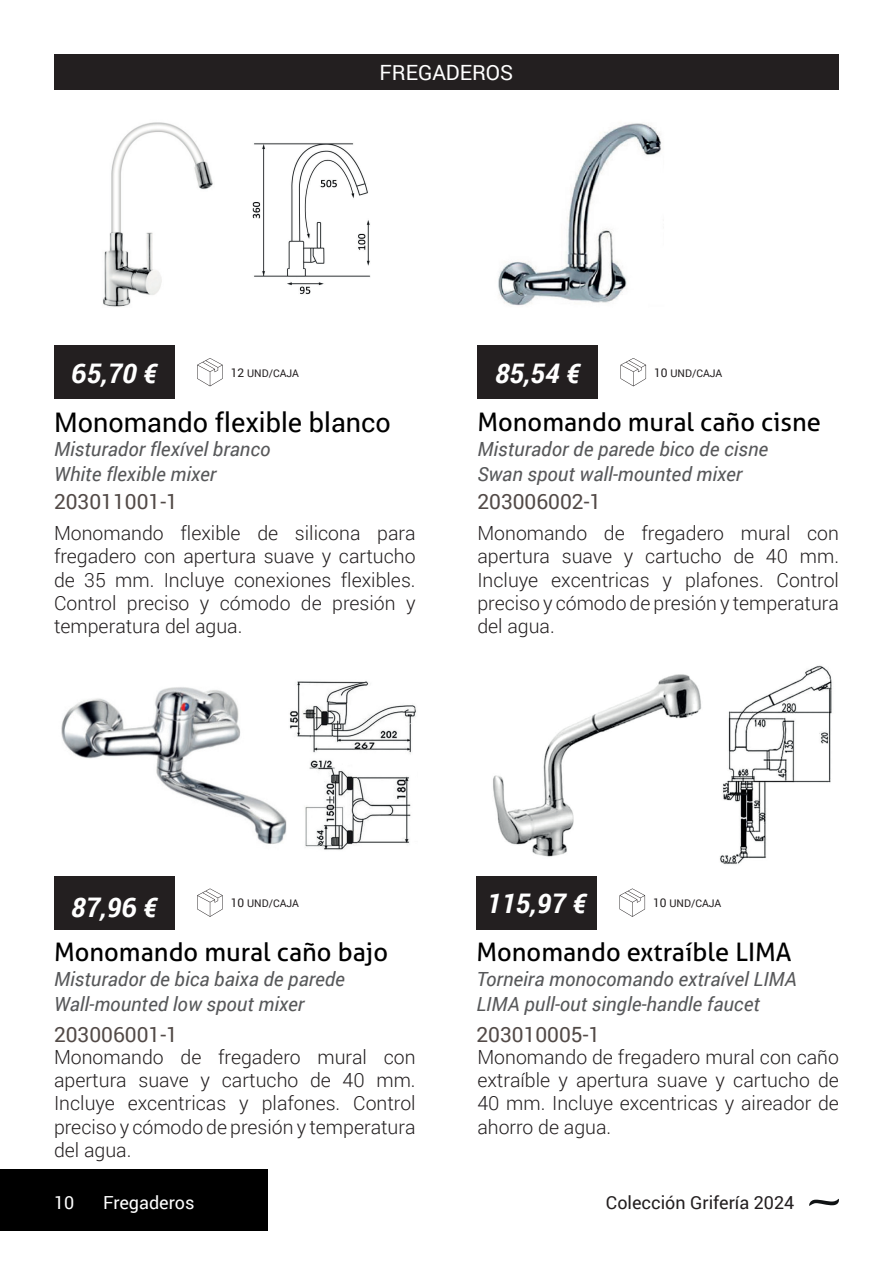
<style>
.page{position:relative;width:893px;height:1263px;background:#fff}
.page>*{position:absolute;margin:0;border:0;box-sizing:border-box;transform-origin:0 0}
.t1{font:italic 700 27px "Roboto";color:#fff}
.t2{font:27px "Roboto";color:#000}
.t3{font:25.5px "Aller";color:#000}
.t4{font:21px "Roboto";color:#524a47}
.t5{font:21px "Roboto";color:#fff}
.t6{font:300 19.5px/23.4px "Roboto";color:#231f20;text-align:justify}
.t7{font:italic 19.5px "Roboto";color:#57585a}
.t8{font:18px "Roboto";color:#231f20}
.t9{font:18px "Roboto";letter-spacing:-.005em;color:#fff}
.t10{font:10.5px "Roboto";color:#231f20}
.s1{font-size:12px}
</style>
<div class="page">
<div style="left:0;top:1169px;width:268px;height:62px;background:#000"></div>
<div style="left:54px;top:54px;width:785px;height:35px;background:#231f20"></div>
<svg style="left:809px;top:1199px;width:30px;height:7px"></svg>
<div style="left:54px;top:345px;width:120px;height:54px;background:#231f20"></div>
<div style="left:54px;top:876px;width:120px;height:53px;background:#231f20"></div>
<div style="left:476px;top:876px;width:121px;height:53px;background:#231f20"></div>
<div style="left:477px;top:345px;width:121px;height:54px;background:#231f20"></div>
<svg style="left:197px;top:358px;width:26px;height:28px"></svg>
<svg style="left:197px;top:888px;width:26px;height:29px"></svg>
<svg style="left:619px;top:888px;width:26px;height:29px"></svg>
<svg style="left:620px;top:358px;width:26px;height:28px"></svg>
<img style="left:103px;top:122px;width:110px;height:185px">
<img style="left:498px;top:123px;width:163px;height:183px">
<img style="left:61px;top:687px;width:226px;height:157px">
<img style="left:493px;top:674px;width:209px;height:183px">
<img style="left:252px;top:143px;width:119px;height:152px">
<img style="left:289px;top:681px;width:127px;height:169px">
<img style="left:720px;top:665px;width:112px;height:200px">
<p class="t5" style="left:380px;top:57px;width:135px">FReGadeROs</p>
<h1 class="t1" style="left:71px;top:355px;width:87px">65,70 €</h1>
<p class="t10" style="left:231px;top:365px;width:70px"><span class="s1">12</span> Und/caJa</p>
<h1 class="t1" style="left:495px;top:355px;width:86px">85,54 €</h1>
<p class="t10" style="left:654px;top:365px;width:70px"><span class="s1">10</span> Und/caJa</p>
<h1 class="t2" style="left:54px;top:403px;width:338px">Monomando flexible blanco</h1>
<h2 class="t3" style="left:477px;top:406px;width:345px">Monomando mural caño cisne</h2>
<p class="t7" style="left:54px;top:435px;width:218px">Misturador flexível branco</p>
<p class="t7" style="left:477px;top:435px;width:292px">Misturador de parede bico de cisne</p>
<p class="t7" style="left:54px;top:460px;width:164px">White flexible mixer</p>
<p class="t7" style="left:477px;top:460px;width:266px">Swan spout wall-mounted mixer</p>
<p class="t4" style="left:54px;top:486px;width:125px">203011001-1</p>
<p class="t4" style="left:477px;top:486px;width:125px">203006002-1</p>
<p class="t6" style="left:54px;top:520px;width:363px">Monomando flexible de silicona para fregadero con apertura suave y cartucho de 35 mm. Incluye conexiones flexibles.<br>Control preciso y cómodo de presión y temperatura del agua.</p>
<p class="t6" style="left:477px;top:520px;width:363px">Monomando de fregadero mural con apertura suave y cartucho de 40 mm.<br>Incluye excentricas y plafones. Control preciso y cómodo de presión y temperatura del agua.</p>
<h1 class="t1" style="left:71px;top:888px;width:87px">87,96 €</h1>
<h1 class="t1" style="left:487px;top:884px;width:101px">115,97 €</h1>
<p class="t10" style="left:231px;top:896px;width:70px"><span class="s1">10</span> Und/caJa</p>
<p class="t10" style="left:653px;top:896px;width:70px"><span class="s1">10</span> Und/caJa</p>
<h2 class="t3" style="left:54px;top:936px;width:336px">Monomando mural caño bajo</h2>
<h2 class="t3" style="left:476px;top:936px;width:317px">Monomando extraíble LIMA</h2>
<p class="t7" style="left:54px;top:965px;width:292px">Misturador de bica baixa de parede</p>
<p class="t7" style="left:476px;top:965px;width:322px">Torneira monocomando extraível LIMA</p>
<p class="t7" style="left:54px;top:990px;width:252px">Wall-mounted low spout mixer</p>
<p class="t7" style="left:476px;top:990px;width:285px">LIMA pull-out single-handle faucet</p>
<p class="t4" style="left:54px;top:1020px;width:125px">203006001-1</p>
<p class="t4" style="left:476px;top:1020px;width:125px">203010005-1</p>
<p class="t6" style="left:54px;top:1044px;width:363px">Monomando de fregadero mural con apertura suave y cartucho de 40 mm.<br>Incluye excentricas y plafones. Control preciso y cómodo de presión y temperatura del agua.</p>
<p class="t6" style="left:477px;top:1044px;width:363px">Monomando de fregadero mural con caño extraíble y apertura suave y cartucho de 40 mm. Incluye excentricas y aireador de ahorro de agua.</p>
<p class="t9" style="left:54px;top:1190px;width:22px">10</p>
<p class="t8" style="left:606px;top:1190px;width:190px">colección Grifería 2024</p>
<p class="t9" style="left:103px;top:1190px;width:93px">Fregaderos</p>
</div>
